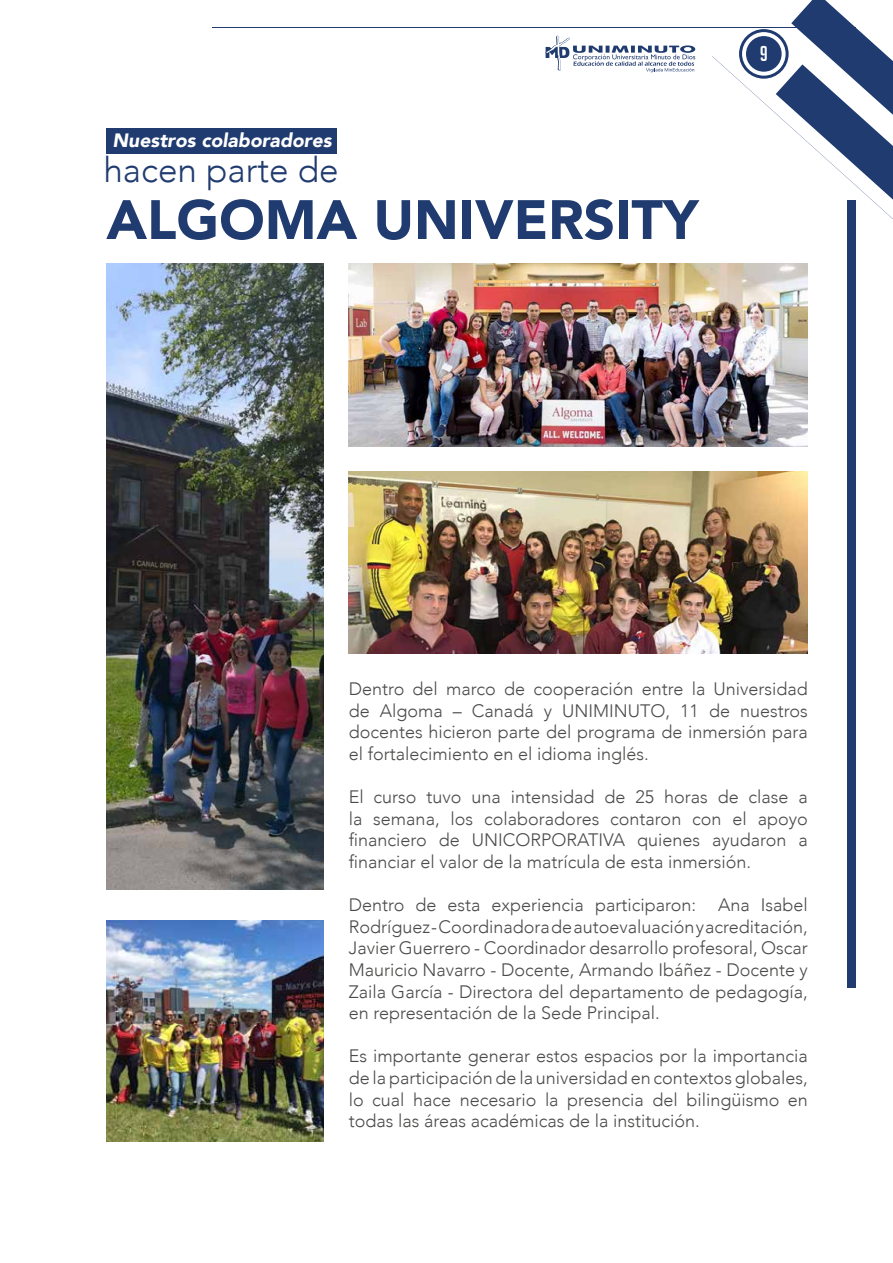
<style>
.page{position:relative;width:893px;height:1263px;background:#fff}
.page>*{position:absolute;margin:0;border:0;box-sizing:border-box;transform-origin:0 0}
.t1{font:900 54.9px "Avenir";color:#203b6f}
.t2{font:300 35.1px "Avenir";color:#203b6f}
.t3{font:21px "Big Noodle Titling";color:#fff}
.t4{font:italic 900 19.35px "Avenir";color:#fff}
.t5{font:300 18px/21.6px "Avenir";color:#4a4a49;text-align:justify}
</style>
<div class="page">
<div style="left:847px;top:200px;width:9px;height:787px;background:#203b6f"></div>
<svg style="left:712px;top:0;width:181px;height:219px"></svg>
<svg style="left:546px;top:35px;width:149px;height:37px"></svg>
<img style="left:106px;top:264px;width:217px;height:625px">
<img style="left:106px;top:920px;width:217px;height:222px">
<img style="left:349px;top:471px;width:459px;height:183px">
<img style="left:349px;top:264px;width:459px;height:183px">
<div style="left:106px;top:128px;width:231px;height:25px;background:#203b6f"></div>
<p class="t4" style="left:113px;top:124px;width:221px">Nuestros colaboradores</p>
<h2 class="t2" style="left:103px;top:150px;width:237px">hacen parte de</h2>
<h1 class="t1" style="left:106px;top:173px;width:594px">ALGOMA UNIVERSITY</h1>
<p class="t3" style="left:760px;top:42px;width:10px">9</p>
<p class="t5" style="left:349px;top:678px;width:461px">Dentro del marco de cooperación entre la Universidad de Algoma – Canadá y UNIMINUTO, 11 de nuestros docentes hicieron parte del programa de inmersión para el fortalecimiento en el idioma inglés.</p>
<p class="t5" style="left:349px;top:786px;width:461px">El curso tuvo una intensidad de 25 horas de clase a la semana, los colaboradores contaron con el apoyo financiero de UNICORPORATIVA quienes ayudaron a financiar el valor de la matrícula de esta inmersión.</p>
<p class="t5" style="left:349px;top:894px;width:461px">Dentro de esta experiencia participaron: Ana Isabel Rodríguez - Coordinadora de autoevaluación y acreditación, Javier Guerrero - Coordinador desarrollo profesoral, Oscar Mauricio Navarro - Docente, Armando Ibáñez - Docente y Zaila García - Directora del departamento de pedagogía, en representación de la Sede Principal.</p>
<p class="t5" style="left:349px;top:1045px;width:461px">Es importante generar estos espacios por la importancia de la participación de la universidad en contextos globales, lo cual hace necesario la presencia del bilingüismo en todas las áreas académicas de la institución.</p>
</div>
